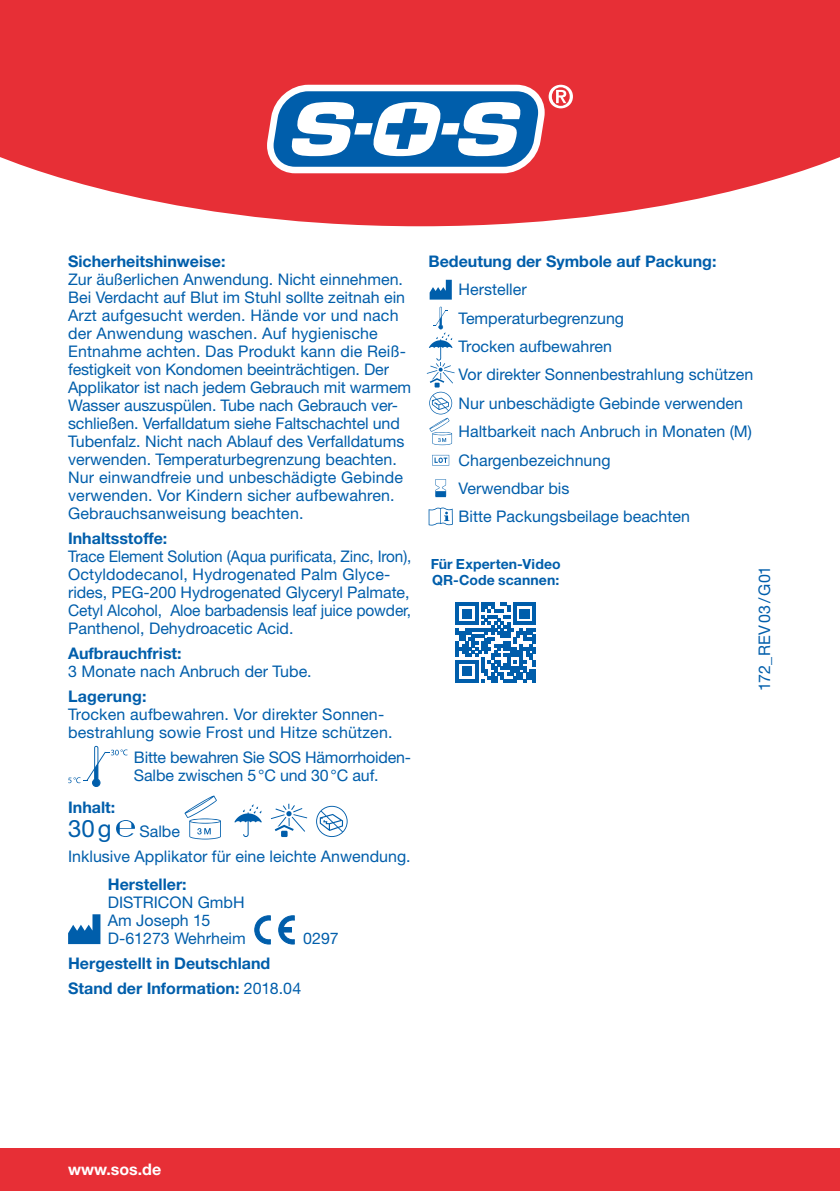
<style>
.page{position:relative;width:840px;height:1191px;background:#fff}
.page>*{position:absolute;margin:0;border:0;box-sizing:border-box;transform-origin:0 0}
.t1{font:24px "Helvetica Neue LT Pro";color:#005eab}
.t2{font:16px/18px "Helvetica Neue LT Pro";color:#005eab}
.t3{font:16px/18px "Helvetica Neue LT Pro";color:#005eab;scale:.96 1}
.t4{font:700 16px/25px "Helvetica Neue LT Pro";color:#005eab}
.t5{font:700 16px "Helvetica Neue LT Pro";color:#fff}
.t6{font:700 14px/16px "Helvetica Neue LT Pro";letter-spacing:.01em;color:#005eab}
.s1{font-weight:400}
</style>
<div class="page">
<svg style="left:68px;top:746px;width:59px;height:41px"></svg>
<svg style="left:116px;top:820px;width:19px;height:17px"></svg>
<svg style="left:184px;top:795px;width:37px;height:44px"></svg>
<svg style="left:234px;top:804px;width:28px;height:33px"></svg>
<div style="left:281px;top:830px;width:6px;height:7px;background:#005eab"></div>
<svg style="left:271px;top:803px;width:36px;height:28px"></svg>
<svg style="left:316px;top:806px;width:31px;height:31px"></svg>
<svg style="left:68px;top:914px;width:32px;height:30px"></svg>
<svg style="left:254px;top:915px;width:16px;height:29px"></svg>
<svg style="left:278px;top:915px;width:16px;height:29px"></svg>
<div style="left:282px;top:927px;width:9px;height:5px;background:#005eab"></div>
<svg style="left:429px;top:280px;width:22px;height:20px"></svg>
<svg style="left:426px;top:307px;width:28px;height:138px"></svg>
<svg style="left:432px;top:455px;width:17px;height:10px"></svg>
<svg style="left:435px;top:479px;width:11px;height:17px"></svg>
<div style="left:435px;top:491px;width:10px;height:6px;background:#005eab"></div>
<svg style="left:428px;top:507px;width:24px;height:18px"></svg>
<svg style="left:455px;top:602px;width:80px;height:80px"></svg>
<svg style="left:0;top:0;width:839px;height:226px;background:#e9454c"></svg>
<svg style="left:267px;top:85px;width:305px;height:88px"></svg>
<div style="left:0;top:1148px;width:839px;height:43px;background:#e72f36"></div>
<p class="t4" style="left:68px;top:248px;width:159px">Sicherheitshinweise:</p>
<p class="t2" style="left:68px;top:269px;width:344px">Zur äußerlichen Anwendung. Nicht einnehmen.<br>Bei Verdacht auf Blut im Stuhl sollte zeitnah ein Arzt aufgesucht werden. Hände vor und nach der Anwendung waschen. Auf hygienische Entnahme achten. Das Produkt kann die Reiß&shy;festigkeit von Kondomen beeinträchtigen. Der Applikator ist nach jedem Gebrauch mit warmem Wasser auszuspülen. Tube nach Gebrauch ver&shy;schließen. Verfalldatum siehe Faltschachtel und Tubenfalz. Nicht nach Ablauf des Verfalldatums verwenden. Temperaturbegrenzung beachten.<br>Nur einwandfreie und unbeschädigte Gebinde verwenden. Vor Kindern sicher aufbewahren.<br>Gebrauchsanweisung beachten.</p>
<p class="t4" style="left:68px;top:525px;width:101px">Inhaltsstoffe:</p>
<p class="t3" style="left:68px;top:547px;width:359px">Trace Element Solution (Aqua purificata, Zinc, Iron), Octyldodecanol, Hydrogenated Palm Glyce&shy;rides, PEG-200 Hydrogenated Glyceryl Palmate, Cetyl Alcohol, Aloe barbadensis leaf juice powder, Panthenol, Dehydroacetic Acid.</p>
<p class="t4" style="left:68px;top:640px;width:115px">Aufbrauchfrist:</p>
<p class="t2" style="left:68px;top:662px;width:245px">3 Monate nach Anbruch der Tube.</p>
<p class="t4" style="left:68px;top:683px;width:80px">Lagerung:</p>
<p class="t2" style="left:68px;top:705px;width:326px">Trocken aufbewahren. Vor direkter Sonnen&shy;bestrahlung sowie Frost und Hitze schützen.</p>
<p class="t2" style="left:134px;top:748px;width:278px">Bitte bewahren Sie SOS Hämorrhoiden-<br>Salbe zwischen 5°C und 30°C auf.</p>
<p class="t4" style="left:68px;top:794px;width:49px">Inhalt:</p>
<h1 class="t1" style="left:68px;top:813px;width:45px">30g</h1>
<p class="t2" style="left:68px;top:818px;width:344px;line-height:25px;text-indent:71px">Salbe<br>Inklusive Applikator für eine leichte Anwendung.</p>
<p class="t4" style="left:108px;top:871px;width:80px">Hersteller:</p>
<p class="t2" style="left:108px;top:893px;width:139px">DISTRICON GmbH<br>Am Joseph 15<br>D-61273 Wehrheim</p>
<p class="t2" style="left:303px;top:929px;width:37px">0297</p>
<p class="t4" style="left:68px;top:950px;width:234px">Hergestellt in Deutschland<br>Stand der Information: <span class="s1">2018.04</span></p>
<p class="t4" style="left:428px;top:248px;width:289px">Bedeutung der Symbole auf Packung:</p>
<p class="t2" style="left:458px;top:275px;width:296px;line-height:28.4px">Hersteller<br>Temperaturbegrenzung<br>Trocken aufbewahren<br>Vor direkter Sonnenbestrahlung schützen<br>Nur unbeschädigte Gebinde verwenden<br>Haltbarkeit nach Anbruch in Monaten (M)<br>Chargenbezeichnung<br>Verwendbar bis<br>Bitte Packungsbeilage beachten</p>
<p class="t6" style="left:430px;top:556px;width:131px">Für Experten-Video<br>QR-Code scannen:</p>
<p class="t2" style="left:754px;top:690px;width:127px;rotate:-90deg">172_REV03/G01</p>
<p class="t5" style="left:68px;top:1159px;width:95px">www.sos.de</p>
</div>
